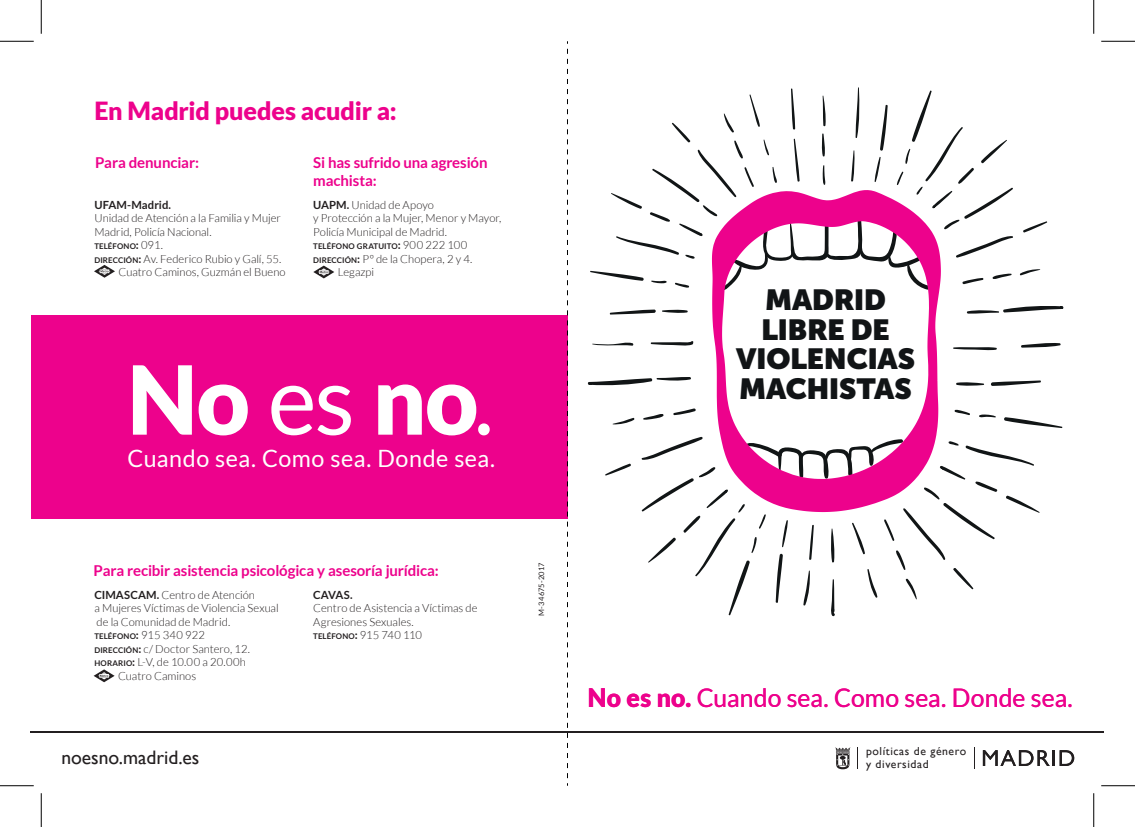
<style>
.page{position:relative;width:1135px;height:827px;background:#fff}
.page>*{position:absolute;margin:0;border:0;box-sizing:border-box;transform-origin:0 0}
.t1{font:900 95.12px "Lato";color:#fff}
.t2{font:900 29px/29.5px "Museo Sans Display";color:#111416;text-align:center}
.t3{font:25.62px "Lato";letter-spacing:.005em;color:#ed028c}
.t4{font:900 25px "Lato";letter-spacing:-.005em;color:#ed028c}
.t5{font:23.88px "Lato";letter-spacing:.025em;color:#fff}
.t6{font:19.5px "Gill Sans";color:#231f20}
.t7{font:700 15px/18px "Lato";letter-spacing:-.01em;color:#ed028c}
.t8{font:11.62px "Gill Sans";letter-spacing:.05em;color:#231f20}
.t9{font:300 11.25px/13.5px "Lato";color:#231f20}
.t10{font:300 11.25px "Lato";letter-spacing:.02em;color:#231f20}
.t11{font:700 11.25px "Lato";letter-spacing:.005em;color:#231f20}
.t12{font:700 7.88px "Lato";letter-spacing:.015em;color:#231f20}
.t13{font:7.5px "Lato";letter-spacing:.025em;color:#231f20}
.s1{font-size:11.25px}
.s2{font-weight:300;font-size:11.25px}
.s3{font-weight:700;font-size:7.88px}
.s4{font-weight:700}
.s5{font-weight:400}
.s6{font-weight:900}
</style>
<div class="page">
<hr style="left:31px;top:731px;width:1073px;height:1px;background:#231f20">
<svg style="left:991px;top:380px;width:50px;height:6px"></svg>
<svg style="left:956px;top:382px;width:28px;height:4px"></svg>
<svg style="left:1004px;top:417px;width:58px;height:11px"></svg>
<svg style="left:979px;top:414px;width:17px;height:3px"></svg>
<svg style="left:954px;top:409px;width:16px;height:6px"></svg>
<svg style="left:605px;top:463px;width:26px;height:13px"></svg>
<svg style="left:612px;top:417px;width:23px;height:7px"></svg>
<svg style="left:643px;top:414px;width:21px;height:6px"></svg>
<svg style="left:673px;top:408px;width:23px;height:7px"></svg>
<svg style="left:587px;top:377px;width:104px;height:9px"></svg>
<svg style="left:609px;top:309px;width:47px;height:5px"></svg>
<svg style="left:662px;top:309px;width:26px;height:4px"></svg>
<svg style="left:1023px;top:221px;width:24px;height:12px"></svg>
<svg style="left:1019px;top:269px;width:21px;height:6px"></svg>
<svg style="left:966px;top:306px;width:98px;height:8px"></svg>
<svg style="left:590px;top:87px;width:423px;height:201px"></svg>
<svg style="left:592px;top:342px;width:42px;height:4px"></svg>
<svg style="left:650px;top:341px;width:43px;height:5px"></svg>
<svg style="left:953px;top:347px;width:44px;height:3px"></svg>
<svg style="left:1021px;top:343px;width:40px;height:5px"></svg>
<svg style="left:641px;top:436px;width:399px;height:180px"></svg>
<svg style="left:712px;top:190px;width:229px;height:322px"></svg>
<div style="left:31px;top:315px;width:536px;height:203px;background:#ed028c"></div>
<svg style="left:974px;top:747px;width:1px;height:22px"></svg>
<svg style="left:983px;top:750px;width:91px;height:16px"></svg>
<svg style="left:835px;top:747px;width:16px;height:22px"></svg>
<svg style="left:94px;top:265px;width:21px;height:13px"></svg>
<svg style="left:313px;top:265px;width:21px;height:13px"></svg>
<svg style="left:94px;top:669px;width:21px;height:13px"></svg>
<svg style="left:567px;top:41px;width:1px;height:744px"></svg>
<hr style="left:0;top:41px;width:34px;height:1px;background:#000">
<hr style="left:1101px;top:41px;width:34px;height:1px;background:#000">
<hr style="left:0;top:785px;width:34px;height:1px;background:#000">
<hr style="left:1101px;top:785px;width:34px;height:1px;background:#000">
<hr style="left:41px;top:0;width:1px;height:34px;background:#000">
<hr style="left:41px;top:793px;width:1px;height:34px;background:#000">
<hr style="left:1093px;top:0;width:1px;height:34px;background:#000">
<hr style="left:1093px;top:793px;width:1px;height:34px;background:#000">
<h3 class="t4" style="left:94px;top:96px;width:304px">En Madrid puedes acudir a:</h3>
<h3 class="t7" style="left:95px;top:153px;width:105px">Para denunciar:</h3>
<p class="t11" style="left:94px;top:198px;width:78px">UFAM-Madrid.</p>
<p class="t9" style="left:94px;top:211px;width:188px">Unidad de Atención a la Familia y Mujer<br>Madrid, Policía Nacional.</p>
<p class="t12" style="left:94px;top:242px;width:70px">TELÉFONO<span class="s1">:</span> <span class="s2">091.</span></p>
<p class="t9" style="left:118px;top:252px;width:169px;text-indent:-24px"><span class="s3">DIRECCIÓN</span><span class="s4">:</span> Av. Federico Rubio y Galí, 55.<br>Cuatro Caminos, Guzmán el Bueno</p>
<h3 class="t7" style="left:313px;top:153px;width:176px">Si has sufrido una agresión machista:</h3>
<p class="t9" style="left:313px;top:198px;width:190px"><span class="s4">UAPM.</span> Unidad de Apoyo<br>y Protección a la Mujer, Menor y Mayor,<br>Policía Municipal de Madrid.</p>
<p class="t12" style="left:313px;top:242px;width:156px">TELÉFONO GRATUITO<span class="s1">:</span> <span class="s2">900 222 100</span></p>
<p class="t9" style="left:338px;top:252px;width:136px;text-indent:-25px"><span class="s3">DIRECCIÓN</span><span class="s4">:</span> Pº de la Chopera, 2 y 4.<br>Legazpi</p>
<h1 class="t1" style="left:127px;top:344px;width:368px">No <span class="s5">es</span> no<span class="s5">.</span></h1>
<h3 class="t5" style="left:127px;top:445px;width:369px">Cuando sea. Como sea. Donde sea.</h3>
<h3 class="t7" style="left:94px;top:561px;width:347px">Para recibir asistencia psicológica y asesoría jurídica:</h3>
<p class="t13" style="left:537px;top:616px;width:55px;rotate:-90deg">M-34675-2017</p>
<p class="t9" style="left:94px;top:588px;width:162px"><span class="s4">CIMASCAM.</span> Centro de Atención</p>
<p class="t9" style="left:94px;top:601px;width:186px">a Mujeres Víctimas de Violencia Sexual</p>
<p class="t9" style="left:97px;top:615px;width:135px">de la Comunidad de Madrid.</p>
<p class="t9" style="left:94px;top:628px;width:112px"><span class="s3">TELÉFONO</span><span class="s4">:</span> 915 340 922</p>
<p class="t9" style="left:94px;top:642px;width:157px"><span class="s3">DIRECCIÓN</span><span class="s4">:</span> c/ Doctor Santero, 12.</p>
<p class="t10" style="left:94px;top:656px;width:153px"><span class="s3">HORARIO</span><span class="s4">:</span> L-V, de 10.00 a 20.00h</p>
<p class="t9" style="left:118px;top:669px;width:80px">Cuatro Caminos</p>
<p class="t11" style="left:313px;top:588px;width:41px">CAVAS.</p>
<p class="t9" style="left:313px;top:601px;width:166px">Centro de Asistencia a Víctimas de<br>Agresiones Sexuales.<br><span class="s3">TELÉFONO</span><span class="s4">:</span> 915 740 110</p>
<h3 class="t6" style="left:61px;top:745px;width:140px">noesno.madrid.es</h3>
<h2 class="t2" style="left:736px;top:285px;width:181px">MADRID<br>LIBRE DE<br>VIOLENCIAS<br>MACHISTAS</h2>
<h3 class="t3" style="left:588px;top:683px;width:486px"><span class="s6">No es no.</span> Cuando sea. Como sea. Donde sea.</h3>
<p class="t8" style="left:866px;top:744px;width:102px">políticas de género</p>
<p class="t8" style="left:866px;top:757px;width:64px">y diversidad</p>
</div>
